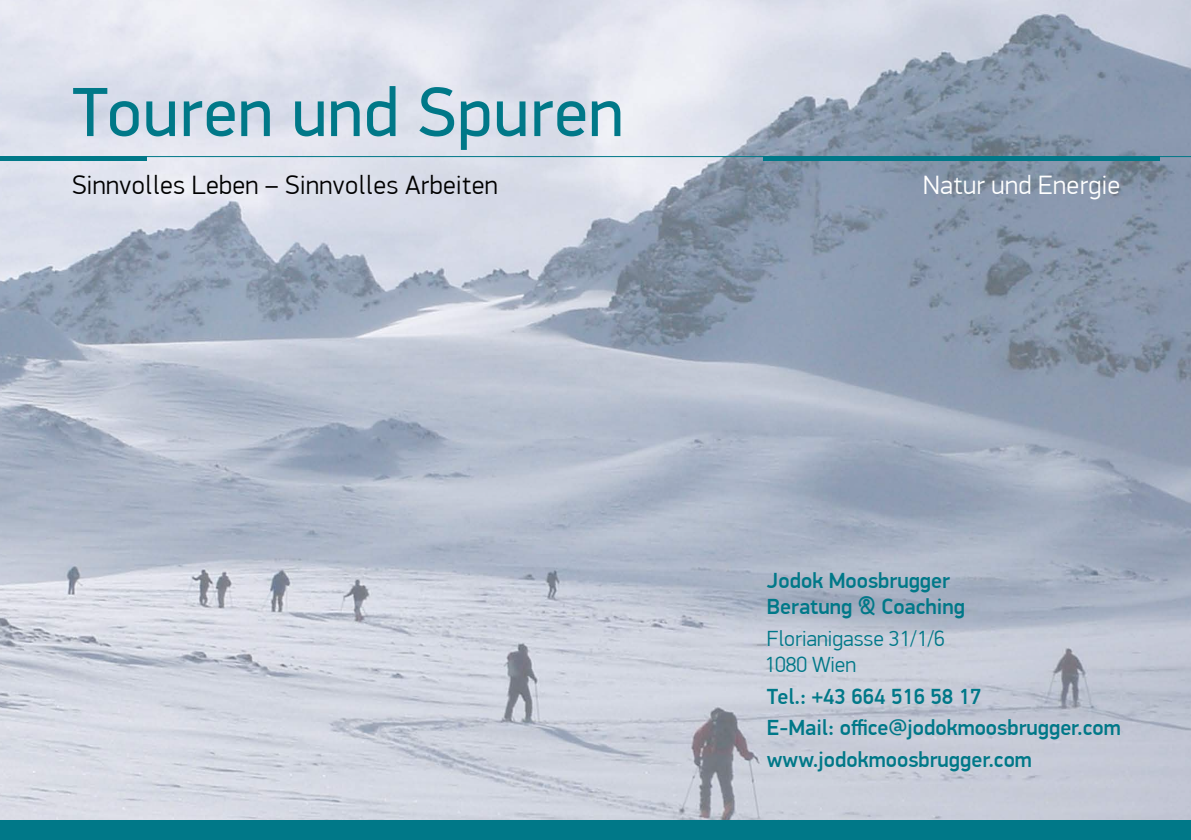
<style>
.page{position:relative;width:1191px;height:840px;background:#fff}
.page>*{position:absolute;margin:0;border:0;box-sizing:border-box;transform-origin:0 0}
.t1{font:69.8px "PF Din Display Pro";letter-spacing:.015em;color:#007888}
.t2{font:300 26.6px "PF Din Display Pro";letter-spacing:.015em;color:#000}
.t3{font:300 26.6px "PF Din Display Pro";letter-spacing:.015em;color:#fff}
.t4{font:500 22px/31.6px "PF Din Display Pro";color:#007888}
.t5{font:300 22px/26px "PF Din Display Pro";color:#007888}
</style>
<div class="page">
<img style="left:0;top:0;width:1191px;height:819px">
<hr style="left:0;top:156px;width:147px;height:4px;background:#007888">
<hr style="left:763px;top:156px;width:397px;height:4px;background:#007888">
<hr style="left:71px;top:156px;width:1120px;height:1px;background:#007888">
<div style="left:0;top:819px;width:1191px;height:20px;background:#007888"></div>
<h1 class="t1" style="left:72px;top:71px;width:553px">Touren und Spuren</h1>
<p class="t2" style="left:72px;top:170px;width:427px">Sinnvolles Leben – Sinnvolles Arbeiten</p>
<p class="t3" style="left:923px;top:170px;width:199px">Natur und Energie</p>
<p class="t4" style="left:767px;top:567px;width:199px;line-height:26px">Jodok Moosbrugger<br>Beratung &amp; Coaching</p>
<p class="t5" style="left:764px;top:625px;width:182px">Florianigasse 31/1/6<br>1080 Wien</p>
<p class="t4" style="left:767px;top:680px;width:355px">Tel.: +43 664 516 58 17<br>E-Mail: office@jodokmoosbrugger.com www.jodokmoosbrugger.com</p>
</div>
